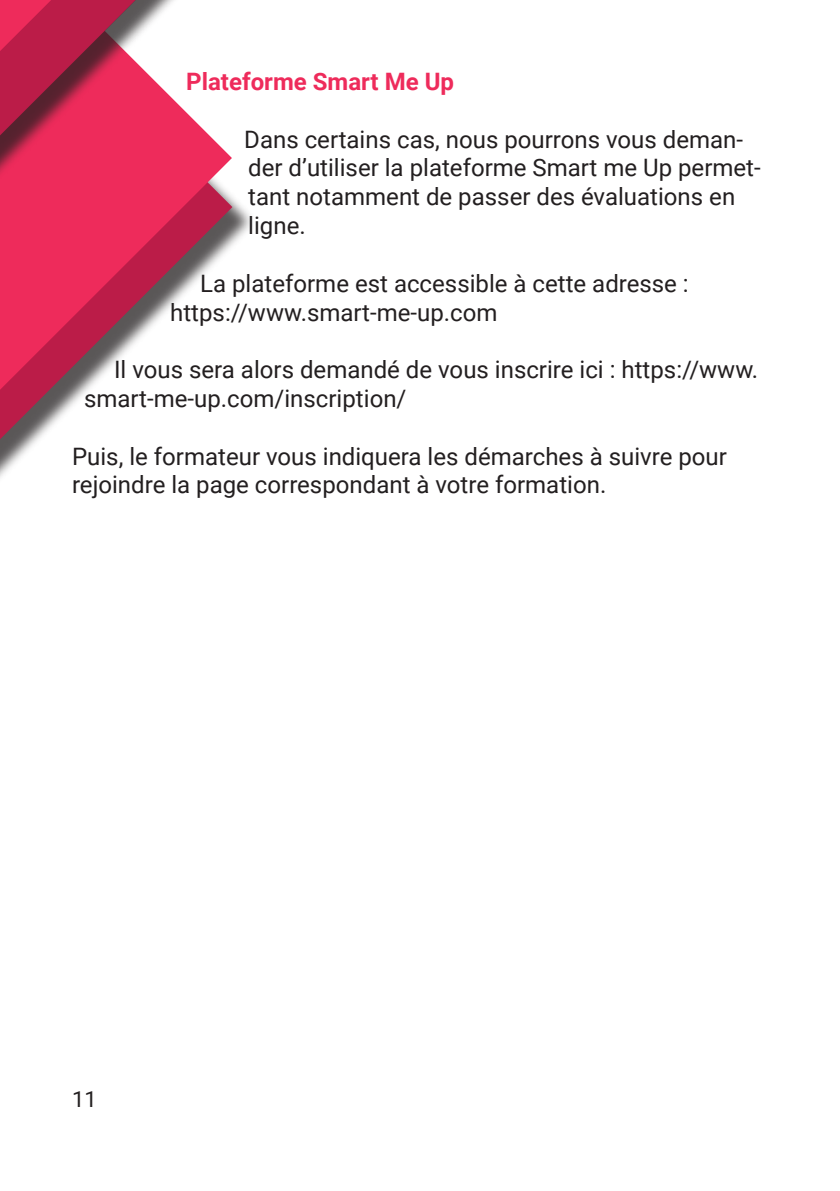
<style>
.page{position:relative;width:840px;height:1191px;background:#fff}
.page>*{position:absolute;margin:0;border:0;box-sizing:border-box;transform-origin:0 0}
.t1{font:24px/28.8px "Roboto";color:#231f20}
.Titre_3{font:700 24px "Roboto";color:#ee2b5b}
.t2{font:22px "Roboto";color:#231f20}
</style>
<div class="page">
<svg style="left:0;top:390px;width:88px;height:49px"></svg>
<svg style="left:0;top:337px;width:140px;height:53px"></svg>
<div style="left:0;top:0;width:322px;height:337px;background:#231f20;opacity:.75"></div>
<svg style="left:0;top:0;width:135px;height:135px;background:#bc274e"></svg>
<p class="Titre_3" style="left:186px;top:65px;width:269px">Plateforme Smart Me Up</p>
<p class="t1" style="left:244px;top:124px;width:517px">Dans certains cas, nous pourrons vous deman&shy;der d’utiliser la plateforme Smart me Up permet&shy;tant notamment de passer des évaluations en ligne.</p>
<p class="t1" style="left:170px;top:268px;width:519px;text-indent:30px">La plateforme est accessible à cette adresse : https://www.smart-me-up.com</p>
<p class="t1" style="left:84px;top:354px;width:675px;text-indent:30px">Il vous sera alors demandé de vous inscrire ici : https://www. smart-me-up.com/inscription/</p>
<p class="t1" style="left:72px;top:441px;width:656px">Puis, le formateur vous indiquera les démarches à suivre pour rejoindre la page correspondant à votre formation.</p>
<p class="t2" style="left:72px;top:1084px;width:26px">11</p>
</div>
